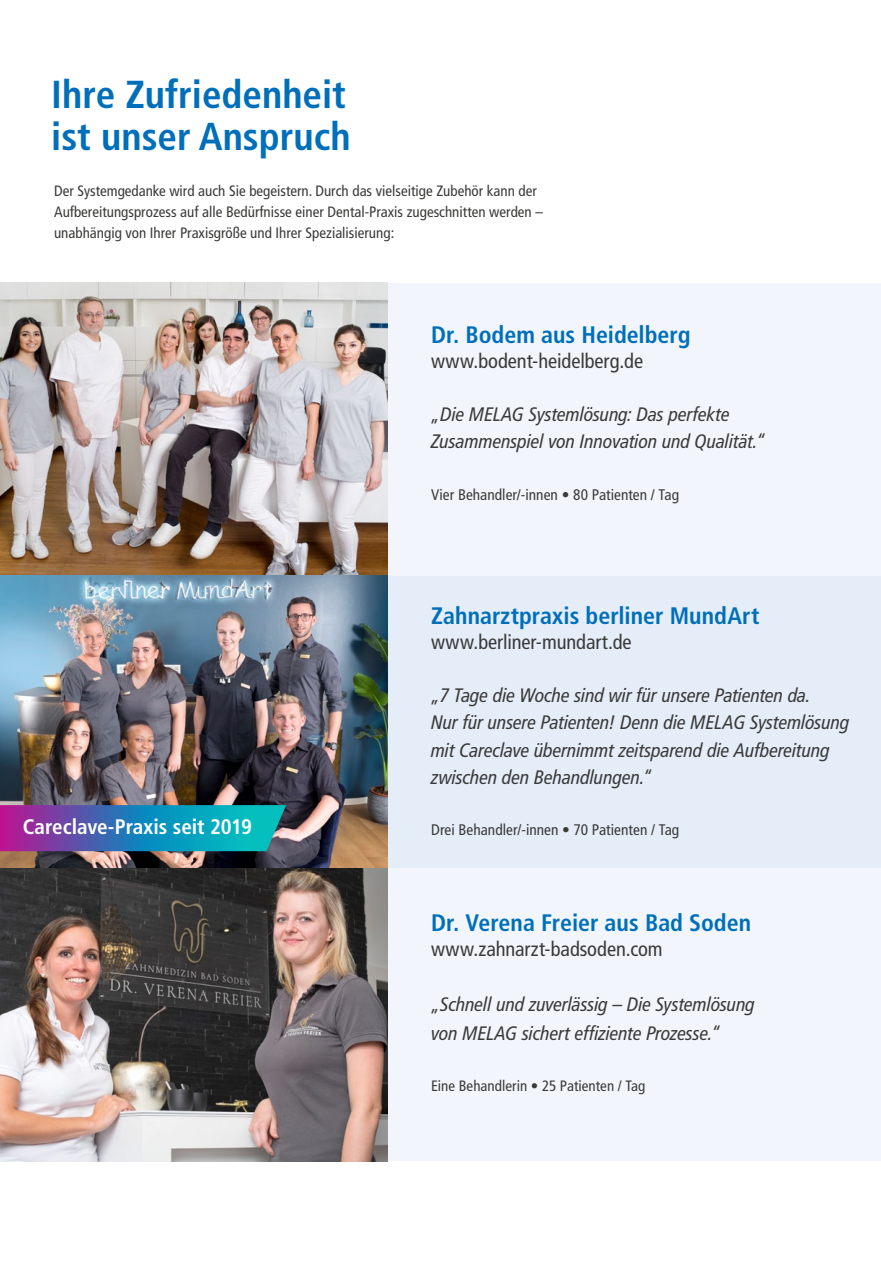
<style>
.page{position:relative;width:881px;height:1263px;background:#fff}
.page>*{position:absolute;margin:0;border:0;box-sizing:border-box;transform-origin:0 0}
.t1{font:700 condensed 39px/42px "Frutiger LT Pro";color:#006fba}
.t2{font:700 condensed 23.85px "Frutiger LT Pro";color:#006fba}
.t3{font:700 condensed 21px "Frutiger LT Pro";letter-spacing:-.005em;color:#fff}
.t4{font:condensed 20.4px "Frutiger LT Pro";letter-spacing:-.005em;color:#3a3a39}
.t5{font:italic condensed 19.5px/27.3px "Frutiger LT Pro";letter-spacing:-.01em;color:#3a3a39}
.t6{font:condensed 15.3px "Frutiger LT Pro";color:#3a3a39}
.t7{font:condensed 15px/21px "Frutiger LT Pro";color:#3a3a39}
</style>
<div class="page">
<div style="left:0;top:575px;width:880px;height:293px;background:#e5edf9"></div>
<div style="left:0;top:283px;width:880px;height:293px;background:#f2f6fc"></div>
<div style="left:0;top:868px;width:880px;height:293px;background:#f2f6fc"></div>
<img style="left:1px;top:283px;width:387px;height:878px">
<svg style="left:0;top:805px;width:286px;height:46px;background:#3878b0"></svg>
<p class="t1" style="left:51px;top:73px;width:301px">Ihre Zufriedenheit ist unser Anspruch</p>
<p class="t7" style="left:54px;top:180px;width:490px">Der Systemgedanke wird auch Sie begeistern. Durch das vielseitige Zubehör kann der<br>Aufbereitungsprozess auf alle Bedürfnisse einer Dental-Praxis zugeschnitten werden – unabhängig von Ihrer Praxisgröße und Ihrer Spezialisierung:</p>
<p class="t3" style="left:23px;top:815px;width:231px">Careclave-Praxis seit 2019</p>
<p class="t2" style="left:431px;top:320px;width:261px">Dr. Bodem aus Heidelberg</p>
<p class="t4" style="left:431px;top:349px;width:213px">www.bodent-heidelberg.de</p>
<p class="t5" style="left:431px;top:401px;width:300px">„Die MELAG Systemlösung: Das perfekte</p>
<p class="t5" style="left:431px;top:428px;width:336px">Zusammenspiel von Innovation und Qualität.“</p>
<p class="t6" style="left:431px;top:485px;width:249px">Vier Behandler/-innen • 80 Patienten / Tag</p>
<p class="t2" style="left:431px;top:601px;width:330px">Zahnarztpraxis berliner MundArt</p>
<p class="t4" style="left:431px;top:630px;width:202px">www.berliner-mundart.de</p>
<p class="t5" style="left:431px;top:682px;width:420px">„7 Tage die Woche sind wir für unsere Patienten da.<br>Nur für unsere Patienten! Denn die MELAG Systemlösung mit Careclave übernimmt zeitsparend die Aufbereitung zwischen den Behandlungen.“</p>
<p class="t6" style="left:431px;top:821px;width:249px">Drei Behandler/-innen • 70 Patienten / Tag</p>
<p class="t2" style="left:431px;top:908px;width:321px">Dr. Verena Freier aus Bad Soden</p>
<p class="t4" style="left:431px;top:937px;width:233px">www.zahnarzt-badsoden.com</p>
<p class="t5" style="left:431px;top:991px;width:325px">„Schnell und zuverlässig – Die Systemlösung</p>
<p class="t5" style="left:431px;top:1020px;width:291px">von MELAG sichert effiziente Prozesse.“</p>
<p class="t7" style="left:431px;top:1075px;width:216px">Eine Behandlerin • 25 Patienten / Tag</p>
</div>
